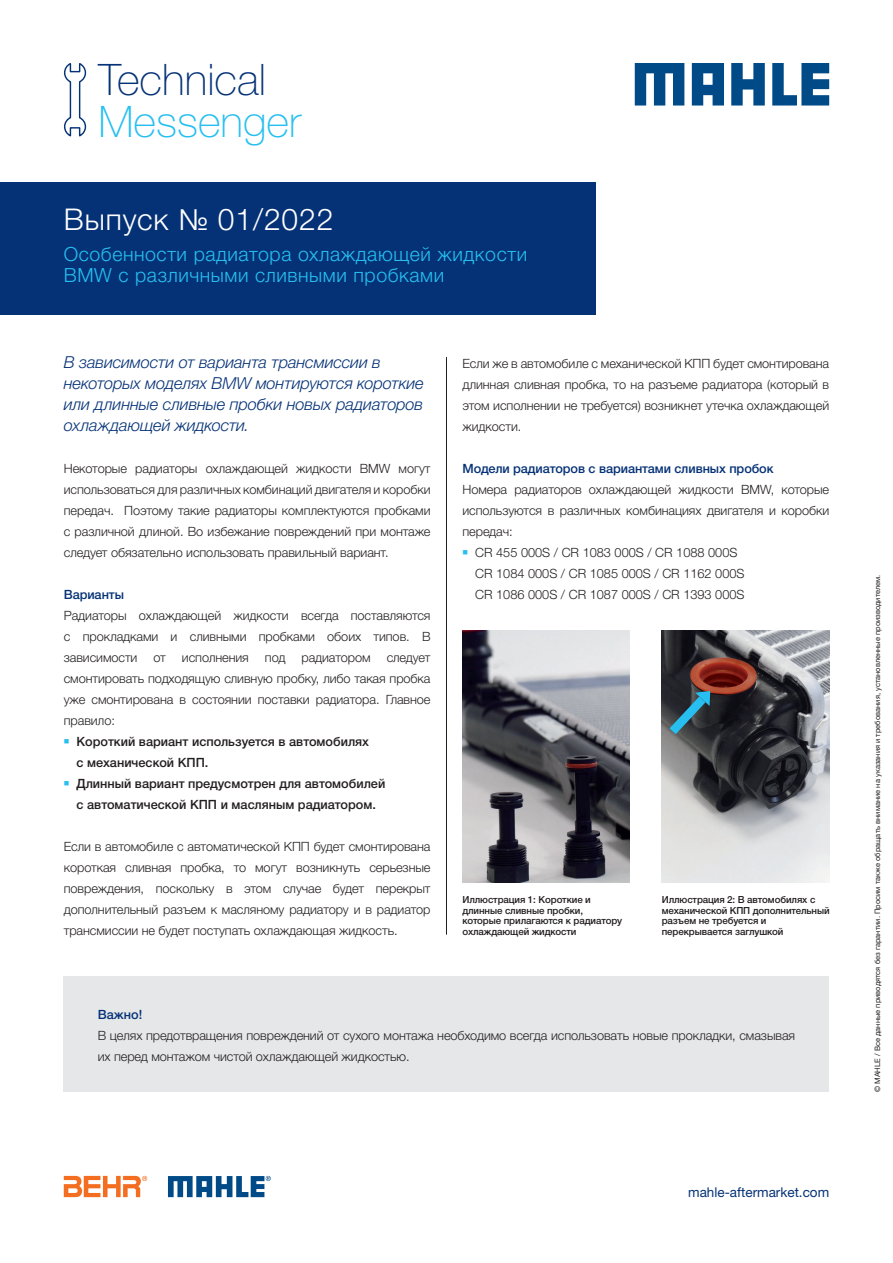
<style>
.page{position:relative;width:893px;height:1263px;background:#fff}
.page>*{position:absolute;margin:0;border:0;box-sizing:border-box;transform-origin:0 0}
.t1{font:100 43.5px "Helvetica Neue LT Pro";color:#053276}
.t2{font:100 43.5px "Helvetica Neue LT Pro";color:#26bff0}
.t3{font:300 30px "Helvetica Neue LTW1 G";letter-spacing:.03em;color:#fff}
.t4{font:300 19.5px/21px "Helvetica Neue LTW1 G";letter-spacing:.03em;color:#26bff0}
.t5{font:italic 300 16.5px/21px "Helvetica Neue LTW1 G";letter-spacing:-.005em;color:#053276}
.t6{font:13.5px "Helvetica Neue LT Pro";color:#053276}
.t7{font:300 12.75px/21px "Helvetica Neue LTW1 G";letter-spacing:-.005em;color:#231f20;text-align:justify}
.t8{font:500 12.75px/21px "Helvetica Neue LTW1 G";color:#231f20}
.t9{font:300 12.75px/21px "Helvetica Neue LT Pro";color:#231f20}
.t10{font:500 12.75px "Helvetica Neue LTW1 G";letter-spacing:-.005em;color:#053276}
.t11{font:500 9.75px/10.5px "Helvetica Neue LTW1 G";letter-spacing:-.01em;color:#231f20}
.t12{font:7.5px "Helvetica Neue LTW1 G";letter-spacing:.005em;color:#231f20}
.s1{font-family:"Helvetica Neue LT Pro"}
.s2{color:#26bff0}
.s3{font-family:"Helvetica Neue LT Com"}
</style>
<div class="page">
<svg style="left:64px;top:63px;width:23px;height:74px"></svg>
<div style="left:64px;top:977px;width:765px;height:115px;background:#e6e7e9"></div>
<div style="left:0;top:183px;width:595px;height:132px;background:#053276"></div>
<svg style="left:168px;top:1176px;width:103px;height:21px"></svg>
<svg style="left:64px;top:1175px;width:83px;height:22px"></svg>
<hr style="left:446px;top:357px;width:1px;height:578px;background:#231f20">
<img style="left:462px;top:630px;width:168px;height:252px">
<img style="left:662px;top:630px;width:167px;height:252px">
<svg style="left:669px;top:691px;width:41px;height:43px;background:#2e5969"></svg>
<svg style="left:635px;top:63px;width:49px;height:43px"></svg>
<svg style="left:731px;top:63px;width:34px;height:43px"></svg>
<svg style="left:772px;top:63px;width:57px;height:43px"></svg>
<svg style="left:692px;top:63px;width:32px;height:43px"></svg>
<h1 class="t1" style="left:98px;top:53px;width:169px">Technical</h1>
<h1 class="t2" style="left:98px;top:95px;width:204px">Messenger</h1>
<h2 class="t3" style="left:64px;top:201px;width:271px">Выпуск № <span class="s1">01/2022</span></h2>
<h3 class="t4" style="left:64px;top:244px;width:465px">Особенности радиатора охлаждающей жидкости<br>BMW с различными сливными пробками</h3>
<p class="t5" style="left:64px;top:351px;width:361px">В зависимости от варианта трансмиссии в некоторых моделях BMW монтируются короткие или длинные сливные пробки новых радиаторов охлаждающей жидкости.</p>
<p class="t7" style="left:64px;top:457px;width:368px">Некоторые радиаторы охлаждающей жидкости BMW могут использоваться для различных комбинаций двигателя и коробки передач. Поэтому такие радиаторы комплектуются пробками с различной длиной. Во избежание повреждений при монтаже следует обязательно использовать правильный вариант.</p>
<p class="t10" style="left:64px;top:586px;width:62px">Варианты</p>
<p class="t7" style="left:64px;top:604px;width:368px">Радиаторы охлаждающей жидкости всегда поставляются с прокладками и сливными пробками обоих типов. В зависимости</p>
<p class="t7" style="left:64px;top:646px;width:368px;text-indent:323px">следует смонтировать подходящую сливную пробку, либо такая пробка уже смонтирована в состоянии поставки радиатора. Главное правило:</p>
<p class="t8" style="left:77px;top:730px;width:294px;text-indent:-13px"><span class="s2">■</span> Короткий вариант используется в автомобилях с механической КПП.</p>
<p class="t8" style="left:64px;top:772px;width:323px;text-align:center"><span class="s2">■</span> Длинный вариант предусмотрен для автомобилей с автоматической КПП и масляным радиатором.</p>
<p class="t7" style="left:64px;top:835px;width:368px">Если в автомобиле с автоматической КПП будет смонтирована короткая сливная пробка, то могут возникнуть серьезные повреждения, поскольку в этом случае будет перекрыт дополнительный разъем к масляному радиатору и в радиатор трансмиссии не будет поступать охлаждающая жидкость.</p>
<p class="t7" style="left:153px;top:646px;width:14px">от</p>
<p class="t7" style="left:182px;top:646px;width:68px">исполнения</p>
<p class="t7" style="left:265px;top:646px;width:22px">под</p>
<p class="t7" style="left:301px;top:646px;width:71px">радиатором</p>
<p class="t7" style="left:462px;top:352px;width:368px">Если же в автомобиле с механической КПП будет смонтирована длинная сливная пробка, то на разъеме радиатора (который в этом исполнении не требуется) возникнет утечка охлаждающей жидкости.</p>
<p class="t10" style="left:462px;top:460px;width:313px">Модели радиаторов с вариантами сливных пробок</p>
<p class="t7" style="left:462px;top:478px;width:368px">Номера радиаторов охлаждающей жидкости BMW, которые используются в различных комбинациях двигателя и коробки передач:</p>
<p class="t9" style="left:475px;top:541px;width:271px;text-indent:-13px"><span class="s2">■</span> CR 455 000S / CR 1083 000S / CR 1088 000S<br>CR 1084 000S / CR 1085 000S / CR 1162 000S<br>CR 1086 000S / CR 1087 000S / CR 1393 000S</p>
<p class="t11" style="left:462px;top:894px;width:161px">Иллюстрация 1: Короткие и длинные сливные пробки, которые прилагаются к радиатору охлаждающей жидкости</p>
<p class="t11" style="left:662px;top:894px;width:169px">Иллюстрация 2: В автомобилях с механической КПП дополнительный разъем не требуется и перекрывается заглушкой</p>
<p class="t10" style="left:98px;top:1006px;width:46px">Важно!</p>
<p class="t7" style="left:98px;top:1024px;width:699px">В целях предотвращения повреждений от сухого монтажа необходимо всегда использовать новые прокладки, смазывая их перед монтажом чистой охлаждающей жидкостью.</p>
<p class="t6" style="left:688px;top:1184px;width:143px">mahle-aftermarket.com</p>
<p class="t12" style="left:873px;top:1092px;width:519px;rotate:-90deg"><span class="s3">© MAHLE /</span> Все данные приводятся без гарантии. Просим также обращать внимание на указания и требования, установленные производителем.</p>
</div>
